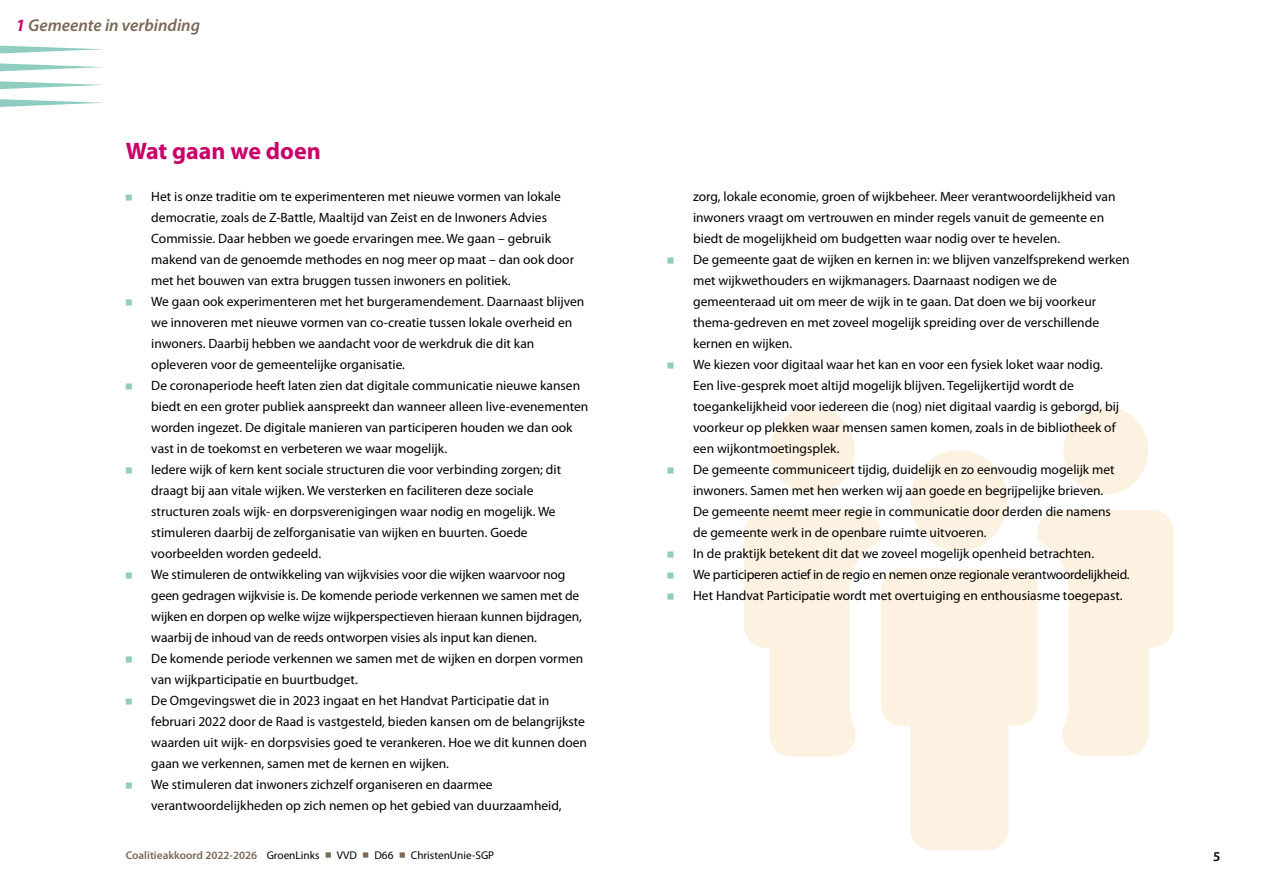
<style>
.page{position:relative;width:1263px;height:893px;background:#fff}
.page>*{position:absolute;margin:0;border:0;box-sizing:border-box;transform-origin:0 0}
.Tussenkop{font:700 24px "Myriad Pro";color:#ca006a}
.t1{font:italic 600 17.25px "Myriad Pro";color:#7b6856}
.t2{font:13.5px/21px "Myriad Pro";color:#000}
.t3{font:13.5px "Myriad Pro";letter-spacing:-.02em;color:#000}
.t4{font:600 13.5px "Myriad Pro";color:#000}
.t5{font:600 11.25px "Myriad Pro";color:#7b6856}
.t6{font:11.25px "Myriad Pro";color:#000}
.s1{font-weight:700;color:#ca006a}
.s2{font-family:"ASD Formfont";color:#8ecdc0}
.s3{font-weight:400;color:#000}
</style>
<div class="page">
<svg style="left:0;top:63px;width:103px;height:8px"></svg>
<svg style="left:0;top:81px;width:103px;height:8px"></svg>
<svg style="left:0;top:99px;width:103px;height:8px"></svg>
<svg style="left:0;top:46px;width:103px;height:7px"></svg>
<div style="left:770px;top:407px;width:85px;height:87px;background:#fdf2e1;border-radius:50%"></div>
<div style="left:1063px;top:407px;width:85px;height:87px;background:#fdf2e1;border-radius:50%"></div>
<svg style="left:744px;top:510px;width:430px;height:340px"></svg>
<div style="left:910px;top:450px;width:98px;height:101px;background:#fdf2e1;border-radius:50%"></div>
<p class="t1" style="left:16px;top:14px;width:186px"><span class="s1">1</span> Gemeente in verbinding</p>
<p class="Tussenkop" style="left:126px;top:135px;width:197px">Wat gaan we doen</p>
<p class="t2" style="left:151px;top:186px;width:424px;text-indent:-26px"><span class="s2">•</span> Het is onze traditie om te experimenteren met nieuwe vormen van lokale democratie, zoals de Z-Battle, Maaltijd van Zeist en de Inwoners Advies Commissie. Daar hebben we goede ervaringen mee. We gaan – gebruik makend van de genoemde methodes en nog meer op maat – dan ook door met het bouwen van extra bruggen tussen inwoners en politiek.</p>
<p class="t2" style="left:151px;top:291px;width:435px;text-indent:-26px"><span class="s2">•</span> We gaan ook experimenteren met het burgeramendement. Daarnaast blijven we innoveren met nieuwe vormen van co-creatie tussen lokale overheid en inwoners. Daarbij hebben we aandacht voor de werkdruk die dit kan opleveren voor de gemeentelijke organisatie.</p>
<p class="t2" style="left:151px;top:375px;width:439px;text-indent:-26px"><span class="s2">•</span> De coronaperiode heeft laten zien dat digitale communicatie nieuwe kansen biedt en een groter publiek aanspreekt dan wanneer alleen live-evenementen worden ingezet. De digitale manieren van participeren houden we dan ook vast in de toekomst en verbeteren we waar mogelijk.</p>
<p class="t2" style="left:151px;top:459px;width:411px;text-indent:-26px"><span class="s2">•</span> Iedere wijk of kern kent sociale structuren die voor verbinding zorgen; dit draagt bij aan vitale wijken. We versterken en faciliteren deze sociale structuren zoals wijk- en dorpsverenigingen waar nodig en mogelijk. We stimuleren daarbij de zelforganisatie van wijken en buurten. Goede voorbeelden worden gedeeld.</p>
<p class="t2" style="left:151px;top:564px;width:432px;text-indent:-26px"><span class="s2">•</span> We stimuleren de ontwikkeling van wijkvisies voor die wijken waarvoor nog geen gedragen wijkvisie is. De komende periode verkennen we samen met de wijken en dorpen op welke wijze wijkperspectieven hieraan kunnen bijdragen, waarbij de inhoud van de reeds ontworpen visies als input kan dienen.</p>
<p class="t2" style="left:151px;top:648px;width:433px;text-indent:-26px"><span class="s2">•</span> De komende periode verkennen we samen met de wijken en dorpen vormen van wijkparticipatie en buurtbudget.</p>
<p class="t2" style="left:151px;top:690px;width:437px;text-indent:-26px"><span class="s2">•</span> De Omgevingswet die in 2023 ingaat en het Handvat Participatie dat in februari 2022 door de Raad is vastgesteld, bieden kansen om de belangrijkste waarden uit wijk- en dorpsvisies goed te verankeren. Hoe we dit kunnen doen gaan we verkennen, samen met de kernen en wijken.</p>
<p class="t2" style="left:151px;top:774px;width:412px;text-indent:-26px"><span class="s2">•</span> We stimuleren dat inwoners zichzelf organiseren en daarmee verantwoordelijkheden op zich nemen op het gebied van duurzaamheid,</p>
<p class="t2" style="left:693px;top:186px;width:424px">zorg, lokale economie, groen of wijkbeheer. Meer verantwoordelijkheid van inwoners vraagt om vertrouwen en minder regels vanuit de gemeente en biedt de mogelijkheid om budgetten waar nodig over te hevelen.</p>
<p class="t2" style="left:693px;top:249px;width:438px;text-indent:-26px"><span class="s2">•</span> De gemeente gaat de wijken en kernen in: we blijven vanzelfsprekend werken met wijkwethouders en wijkmanagers. Daarnaast nodigen we de gemeenteraad uit om meer de wijk in te gaan. Dat doen we bij voorkeur thema-gedreven en met zoveel mogelijk spreiding over de verschillende kernen en wijken.</p>
<p class="t2" style="left:693px;top:354px;width:428px;text-indent:-26px"><span class="s2">•</span> We kiezen voor digitaal waar het kan en voor een fysiek loket waar nodig.<br>Een live-gesprek moet altijd mogelijk blijven. Tegelijkertijd wordt de toegankelijkheid voor iedereen die (nog) niet digitaal vaardig is geborgd, bij voorkeur op plekken waar mensen samen komen, zoals in de bibliotheek of een wijkontmoetingsplek.</p>
<p class="t2" style="left:693px;top:459px;width:423px;text-indent:-26px"><span class="s2">•</span> De gemeente communiceert tijdig, duidelijk en zo eenvoudig mogelijk met inwoners. Samen met hen werken wij aan goede en begrijpelijke brieven.<br>De gemeente neemt meer regie in communicatie door derden die namens de gemeente werk in de openbare ruimte uitvoeren.</p>
<p class="t2" style="left:668px;top:543px;width:428px"><span class="s2">•</span> In de praktijk betekent dit dat we zoveel mogelijk openheid betrachten.</p>
<p class="t3" style="left:668px;top:566px;width:464px"><span class="s2">•</span> We participeren actief in de regio en nemen onze regionale verantwoordelijkheid.</p>
<p class="t2" style="left:668px;top:585px;width:456px"><span class="s2">•</span> Het Handvat Participatie wordt met overtuiging en enthousiasme toegepast.</p>
<p class="t5" style="left:126px;top:848px;width:195px">Coalitieakkoord 2022-2026 <span class="s3">GroenLinks</span></p>
<p class="t6" style="left:337px;top:848px;width:22px">VVD</p>
<p class="t6" style="left:374px;top:848px;width:21px">D66</p>
<p class="t6" style="left:411px;top:848px;width:85px">ChristenUnie-SGP</p>
<p class="t4" style="left:1213px;top:847px;width:9px">5</p>
</div>
